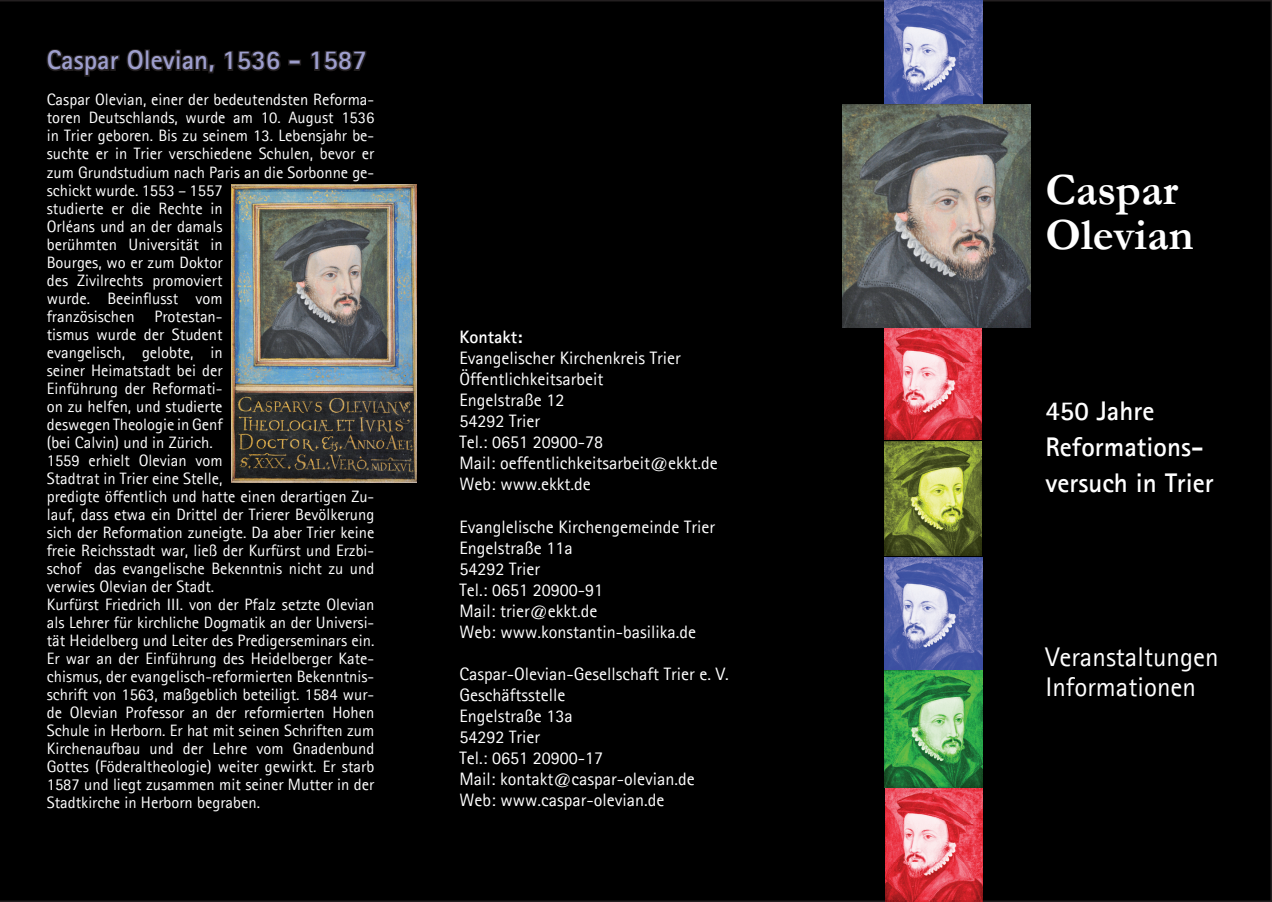
<style>
.page{position:relative;width:1272px;height:902px;background:#fff}
.page>*{position:absolute;margin:0;border:0;box-sizing:border-box;transform-origin:0 0}
.t1{font:700 45px/45px "Garamond";color:#fff}
.t2{font:700 27px/36px "Agfa Rotis Sans Serif";color:#fff}
.t3{font:27px/30px "Agfa Rotis Sans Serif";color:#fff}
.t4{font:700 27px "Agfa Rotis Sans Serif";color:#9e9fce}
.t5{font:18px/21px "Agfa Rotis Sans Serif";color:#fff}
.t6{font:700 18px "Agfa Rotis Sans Serif";color:#fff}
.t7{font:16.5px/18px "Agfa Rotis Sans Serif";color:#fff}
</style>
<div class="page">
<div style="left:0;top:0;width:1271px;height:901px;background:#000"></div>
<img style="left:884px;top:327px;width:97px;height:112px">
<img style="left:884px;top:441px;width:98px;height:229px">
<img style="left:884px;top:0;width:98px;height:104px">
<img style="left:884px;top:670px;width:98px;height:232px">
<img style="left:886px;top:900px;width:96px;height:1px">
<img style="left:842px;top:104px;width:188px;height:223px">
<svg style="left:44px;top:47px;width:239px;height:38px"></svg>
<div style="left:288px;top:59px;width:13px;height:6px;border:3px solid #231f20"></div>
<svg style="left:309px;top:48px;width:59px;height:25px"></svg>
<img style="left:232px;top:184px;width:184px;height:298px">
<h2 class="t4" style="left:47px;top:43px;width:321px">Caspar Olevian, 1536 - 1587</h2>
<p class="t7" style="left:47px;top:91px;width:329px">Caspar Olevian, einer der bedeutendsten Reforma&shy;toren Deutschlands, wurde am 10. August 1536 in Trier geboren. Bis zu seinem 13. Lebensjahr be&shy;suchte er in Trier verschiedene Schulen, bevor er zum Grundstudium nach Paris an die Sorbonne ge&shy;schickt wurde. 1553 – 1557<br>studierte er die Rechte in<br>Orléans und an der damals<br>berühmten Universität in<br>Bourges, wo er zum Doktor<br>des Zivilrechts promoviert<br>wurde. Beeinflusst vom<br>französischen Protestan-<br>tismus wurde der Student<br>evangelisch, gelobte, in<br>seiner Heimatstadt bei der<br>Einführung der Reformati-<br>on zu helfen, und studierte<br>deswegen Theologie in Genf<br>(bei Calvin) und in Zürich.<br>1559 erhielt Olevian vom<br>Stadtrat in Trier eine Stelle,<br>predigte öffentlich und hatte einen derartigen Zu&shy;lauf, dass etwa ein Drittel der Trierer Bevölkerung sich der Reformation zuneigte. Da aber Trier keine freie Reichsstadt war, ließ der Kurfürst und Erzbi&shy;schof das evangelische Bekenntnis nicht zu und verwies Olevian der Stadt.<br>Kurfürst Friedrich III. von der Pfalz setzte Olevian als Lehrer für kirchliche Dogmatik an der Universi&shy;tät Heidelberg und Leiter des Predigerseminars ein.<br>Er war an der Einführung des Heidelberger Kate&shy;chismus, der evangelisch-reformierten Bekenntnis&shy;schrift von 1563, maßgeblich beteiligt. 1584 wur&shy;de Olevian Professor an der reformierten Hohen Schule in Herborn. Er hat mit seinen Schriften zum Kirchenaufbau und der Lehre vom Gnadenbund Gottes (Föderaltheologie) weiter gewirkt. Er starb 1587 und liegt zusammen mit seiner Mutter in der Stadtkirche in Herborn begraben.</p>
<p class="t6" style="left:459px;top:326px;width:65px">Kontakt:</p>
<p class="t5" style="left:459px;top:347px;width:260px">Evangelischer Kirchenkreis Trier<br>Öffentlichkeitsarbeit<br>Engelstraße 12<br>54292 Trier<br>Tel.: 0651 20900-78<br>Mail: oeffentlichkeitsarbeit@ekkt.de<br>Web: www.ekkt.de</p>
<p class="t5" style="left:459px;top:515px;width:257px">Evanglelische Kirchengemeinde Trier<br>Engelstraße 11a<br>54292 Trier<br>Tel.: 0651 20900-91<br>Mail: trier@ekkt.de<br>Web: www.konstantin-basilika.de</p>
<p class="t5" style="left:459px;top:662px;width:271px">Caspar-Olevian-Gesellschaft Trier e. V.<br>Geschäftsstelle<br>Engelstraße 13a<br>54292 Trier<br>Tel.: 0651 20900-17<br>Mail: kontakt@caspar-olevian.de<br>Web: www.caspar-olevian.de</p>
<h1 class="t1" style="left:1045px;top:167px;width:150px">Caspar<br>Olevian</h1>
<h2 class="t2" style="left:1045px;top:392px;width:170px">450 Jahre<br>Reformations&shy;versuch in Trier</h2>
<h2 class="t3" style="left:1045px;top:641px;width:174px">Veranstaltungen<br>Informationen</h2>
</div>
